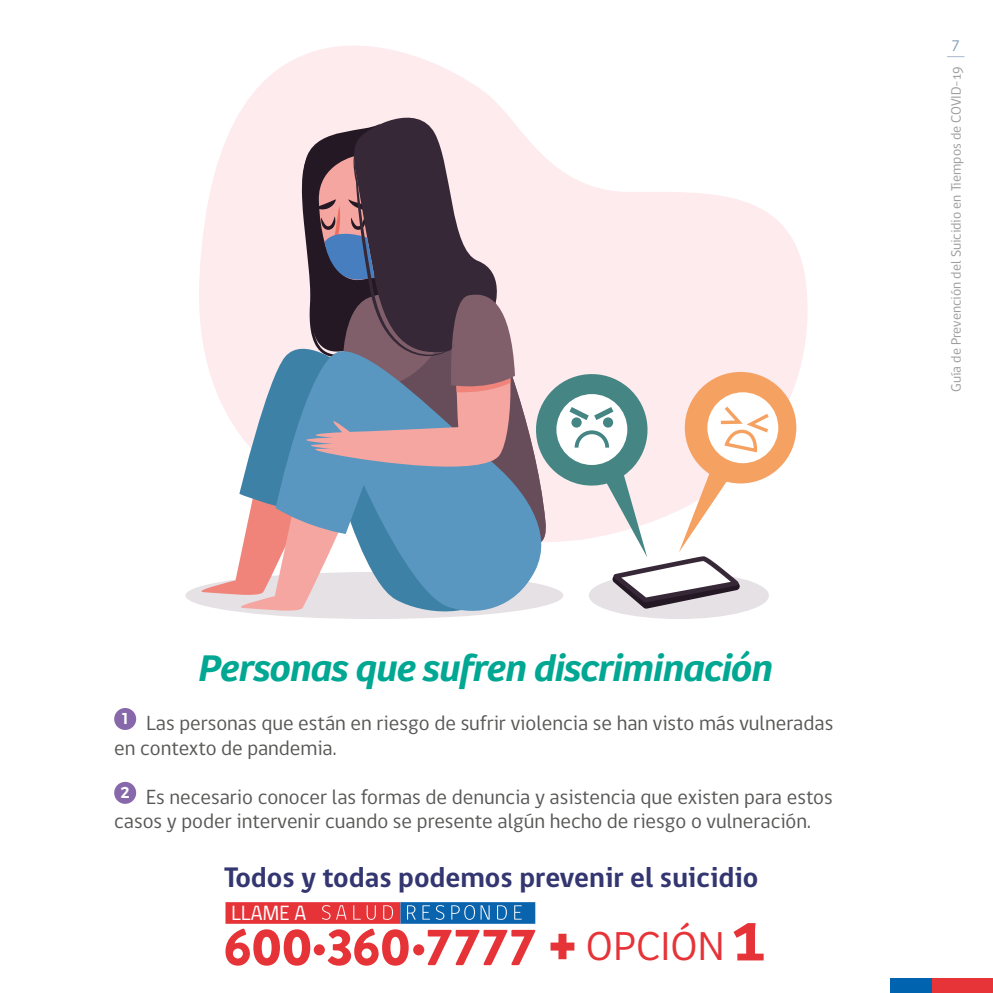
<style>
.page{position:relative;width:993px;height:993px;background:#fff}
.page>*{position:absolute;margin:0;border:0;box-sizing:border-box;transform-origin:0 0}
.t1{font:300 41.82px "Bree";color:#e63338}
.t2{font:italic 600 38.5px "Bree";letter-spacing:-.02em;color:#00a792}
.t3{font:700 28.88px "gob CL";color:#333670}
.t4{font:21.18px "gob CL";color:#fff}
.t5{font:21px/24.5px "gob CL";color:#575756}
.t6{font:15.75px "gob CL";color:#859fba}
.t7{font:14px "gob CL";color:#9d9d9c}
.s1{font-weight:700;font-size:59.85px}
</style>
<div class="page">
<svg style="left:947px;top:56px;width:17px;height:1px"></svg>
<div style="left:889px;top:977px;width:43px;height:15px;background:#0063af"></div>
<div style="left:932px;top:977px;width:60px;height:15px;background:#e73439"></div>
<div style="left:114px;top:707px;width:22px;height:22px;background:#8769ab;border-radius:50%"></div>
<div style="left:114px;top:781px;width:22px;height:22px;background:#8769ab;border-radius:50%"></div>
<svg style="left:234px;top:46px;width:574px;height:430px"></svg>
<div style="left:588px;top:572px;width:180px;height:46px;background:#e5e1e4;border-radius:50%"></div>
<div style="left:684px;top:372px;width:112px;height:111px;background:#f5a162;border-radius:50%"></div>
<div style="left:707px;top:392px;width:71px;height:71px;background:#fff;border-radius:50%"></div>
<svg style="left:349px;top:101px;width:156px;height:23px;background:#f2e0e4"></svg>
<svg style="left:189px;top:124px;width:579px;height:489px"></svg>
<svg style="left:225px;top:928px;width:85px;height:37px"></svg>
<svg style="left:313px;top:943px;width:12px;height:12px"></svg>
<svg style="left:327px;top:928px;width:81px;height:37px"></svg>
<svg style="left:413px;top:943px;width:11px;height:12px"></svg>
<svg style="left:427px;top:929px;width:108px;height:35px"></svg>
<div style="left:225px;top:901px;width:175px;height:22px;background:#e63338"></div>
<svg style="left:400px;top:902px;width:135px;height:21px;background:#1469af"></svg>
<svg style="left:322px;top:905px;width:8px;height:14px"></svg>
<svg style="left:336px;top:905px;width:10px;height:14px"></svg>
<svg style="left:353px;top:905px;width:7px;height:14px"></svg>
<svg style="left:366px;top:905px;width:9px;height:14px"></svg>
<svg style="left:383px;top:905px;width:10px;height:14px"></svg>
<svg style="left:407px;top:905px;width:8px;height:14px"></svg>
<svg style="left:422px;top:904px;width:22px;height:15px"></svg>
<svg style="left:451px;top:904px;width:38px;height:15px"></svg>
<svg style="left:497px;top:905px;width:9px;height:14px"></svg>
<svg style="left:514px;top:905px;width:7px;height:14px"></svg>
<svg style="left:733px;top:923px;width:30px;height:37px"></svg>
<h2 class="t2" style="left:197px;top:645px;width:575px">Personas que sufren discriminación</h2>
<p class="t5" style="left:114px;top:711px;width:720px;text-indent:8px"><sup>1</sup> Las personas que están en riesgo de sufrir violencia se han visto más vulneradas en contexto de pandemia.</p>
<p class="t5" style="left:114px;top:784px;width:720px;text-indent:7px"><sup>2</sup> Es necesario conocer las formas de denuncia y asistencia que existen para estos casos y poder intervenir cuando se presente algún hecho de riesgo o vulneración.</p>
<h3 class="t3" style="left:224px;top:857px;width:535px">Todos y todas podemos prevenir el suicidio</h3>
<p class="t4" style="left:231px;top:897px;width:77px">LLAME A</p>
<h1 class="t1" style="left:546px;top:922px;width:180px"><span class="s1">+</span> OPCIÓN</h1>
<p class="t6" style="left:951px;top:35px;width:10px">7</p>
<p class="t7" style="left:946px;top:392px;width:327px;rotate:-90deg">Guía de Prevención del Suicidio en Tiempos de COVID-19</p>
</div>
